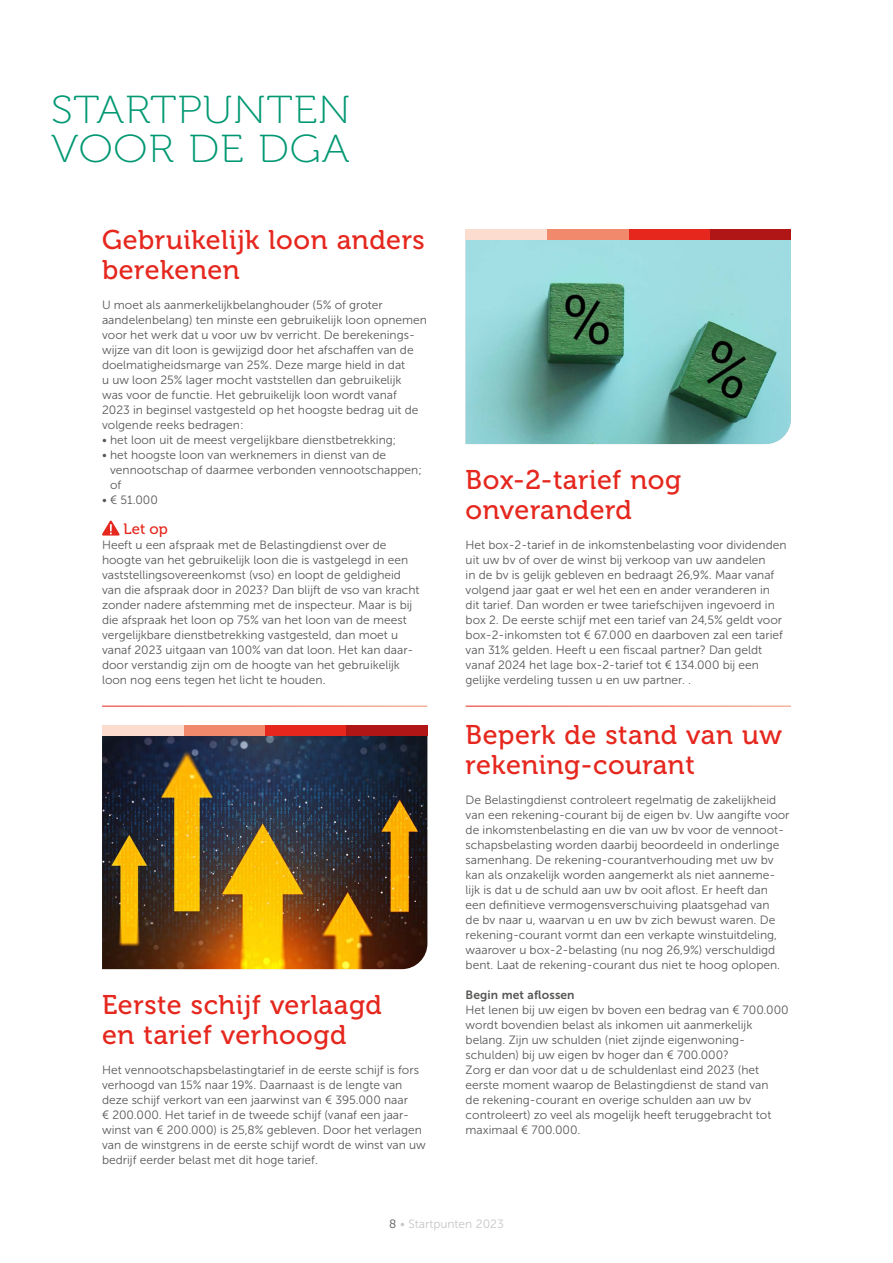
<style>
.page{position:relative;width:893px;height:1263px;background:#fff}
.page>*{position:absolute;margin:0;border:0;box-sizing:border-box;transform-origin:0 0}
.Hoofdstuk{font:39px/39px "Museo 100";letter-spacing:.02em;color:#009872;scale:1.1 1}
.Kop_nieuwsbericht{font:27px/30px "Museo 500";letter-spacing:.02em;color:#e5271e}
.Tussenkop_Let_op__Ti{font:15px "Museo 500";color:#e5271e}
.Platte_tekst{font:12px/15px "Museo Sans 300";color:#575756}
.t1{font:12px "Museo Sans 300";color:#c6c6c6}
.Tussenkop{font:12px "Museo Sans 700";letter-spacing:.01em;color:#575756}
.s1{color:#575756}
</style>
<div class="page">
<svg style="left:102px;top:520px;width:18px;height:16px"></svg>
<img style="left:102px;top:735px;width:325px;height:234px">
<div style="left:346px;top:725px;width:81px;height:10px;background:#af1615"></div>
<div style="left:265px;top:725px;width:81px;height:10px;background:#e5271e"></div>
<div style="left:183px;top:725px;width:82px;height:10px;background:#f18a6c"></div>
<div style="left:102px;top:725px;width:81px;height:10px;background:#fcdcce"></div>
<img style="left:466px;top:240px;width:325px;height:204px">
<div style="left:710px;top:230px;width:81px;height:10px;background:#af1615"></div>
<div style="left:628px;top:230px;width:82px;height:10px;background:#e5271e"></div>
<div style="left:547px;top:230px;width:81px;height:10px;background:#f18a6c"></div>
<div style="left:466px;top:230px;width:81px;height:10px;background:#fcdcce"></div>
<p class="Hoofdstuk" style="left:51px;top:91px;width:274px">STARTPUNTEN<br>VOOR DE DGA</p>
<p class="Kop_nieuwsbericht" style="left:102px;top:225px;width:324px">Gebruikelijk loon anders berekenen</p>
<p class="Platte_tekst" style="left:102px;top:297px;width:326px">U moet als aanmerkelijkbelanghouder (5% of groter aandelenbelang) ten minste een gebruikelijk loon opnemen voor het werk dat u voor uw bv verricht. De berekenings&shy;wijze van dit loon is gewijzigd door het afschaffen van de doelmatigheidsmarge van 25%. Deze marge hield in dat<br>u uw loon 25% lager mocht vaststellen dan gebruikelijk<br>was voor de functie. Het gebruikelijk loon wordt vanaf 2023 in beginsel vastgesteld op het hoogste bedrag uit de volgende reeks bedragen:</p>
<p class="Platte_tekst" style="left:102px;top:432px;width:296px">• het loon uit de meest vergelijkbare dienstbetrekking;</p>
<p class="Platte_tekst" style="left:110px;top:447px;width:313px;text-indent:-8px">• het hoogste loon van werknemers in dienst van de vennootschap of daarmee verbonden vennootschappen; of</p>
<p class="Platte_tekst" style="left:102px;top:492px;width:57px">• € 51.000</p>
<p class="Tussenkop_Let_op__Ti" style="left:124px;top:521px;width:46px">Let op</p>
<p class="Platte_tekst" style="left:102px;top:537px;width:319px">Heeft u een afspraak met de Belastingdienst over de hoogte van het gebruikelijk loon die is vastgelegd in een vaststellingsovereenkomst (vso) en loopt de geldigheid van die afspraak door in 2023? Dan blijft de vso van kracht zonder nadere afstemming met de inspecteur. Maar is bij die afspraak het loon op 75% van het loon van de meest vergelijkbare dienstbetrekking vastgesteld, dan moet u vanaf 2023 uitgaan van 100% van dat loon. Het kan daar&shy;door verstandig zijn om de hoogte van het gebruikelijk loon nog eens tegen het licht te houden.</p>
<p class="Kop_nieuwsbericht" style="left:102px;top:990px;width:281px">Eerste schijf verlaagd en tarief verhoogd</p>
<p class="Platte_tekst" style="left:102px;top:1062px;width:325px">Het vennootschapsbelastingtarief in de eerste schijf is fors verhoogd van 15% naar 19%. Daarnaast is de lengte van deze schijf verkort van een jaarwinst van € 395.000 naar<br>€ 200.000. Het tarief in de tweede schijf (vanaf een jaar&shy;winst van € 200.000) is 25,8% gebleven. Door het verlagen van de winstgrens in de eerste schijf wordt de winst van uw bedrijf eerder belast met dit hoge tarief.</p>
<p class="Kop_nieuwsbericht" style="left:466px;top:465px;width:217px">Box-2-tarief nog onveranderd</p>
<p class="Platte_tekst" style="left:466px;top:537px;width:322px">Het box-2-tarief in de inkomstenbelasting voor dividenden uit uw bv of over de winst bij verkoop van uw aandelen<br>in de bv is gelijk gebleven en bedraagt 26,9%. Maar vanaf volgend jaar gaat er wel het een en ander veranderen in dit tarief. Dan worden er twee tariefschijven ingevoerd in box 2. De eerste schijf met een tarief van 24,5% geldt voor box-2-inkomsten tot € 67.000 en daarboven zal een tarief van 31% gelden. Heeft u een fiscaal partner? Dan geldt vanaf 2024 het lage box-2-tarief tot € 134.000 bij een gelijke verdeling tussen u en uw partner. .</p>
<p class="Kop_nieuwsbericht" style="left:466px;top:720px;width:318px">Beperk de stand van uw rekening-courant</p>
<p class="Platte_tekst" style="left:466px;top:792px;width:325px">De Belastingdienst controleert regelmatig de zakelijkheid van een rekening-courant bij de eigen bv. Uw aangifte voor de inkomstenbelasting en die van uw bv voor de vennoot&shy;schapsbelasting worden daarbij beoordeeld in onderlinge samenhang. De rekening-courantverhouding met uw bv kan als onzakelijk worden aangemerkt als niet aanneme&shy;lijk is dat u de schuld aan uw bv ooit aflost. Er heeft dan een definitieve vermogensverschuiving plaatsgehad van<br>de bv naar u, waarvan u en uw bv zich bewust waren. De rekening-courant vormt dan een verkapte winstuitdeling, waarover u box-2-belasting (nu nog 26,9%) verschuldigd bent. Laat de rekening-courant dus niet te hoog oplopen.</p>
<p class="Tussenkop" style="left:466px;top:988px;width:111px">Begin met aflossen</p>
<p class="Platte_tekst" style="left:466px;top:1002px;width:325px">Het lenen bij uw eigen bv boven een bedrag van € 700.000 wordt bovendien belast als inkomen uit aanmerkelijk belang. Zijn uw schulden (niet zijnde eigenwoning&shy;schulden) bij uw eigen bv hoger dan € 700.000?<br>Zorg er dan voor dat u de schuldenlast eind 2023 (het eerste moment waarop de Belastingdienst de stand van<br>de rekening-courant en overige schulden aan uw bv controleert) zo veel als mogelijk heeft teruggebracht tot maximaal € 700.000.</p>
<p class="t1" style="left:389px;top:1218px;width:116px"><span class="s1">8</span> • Startpunten 2023</p>
</div>
